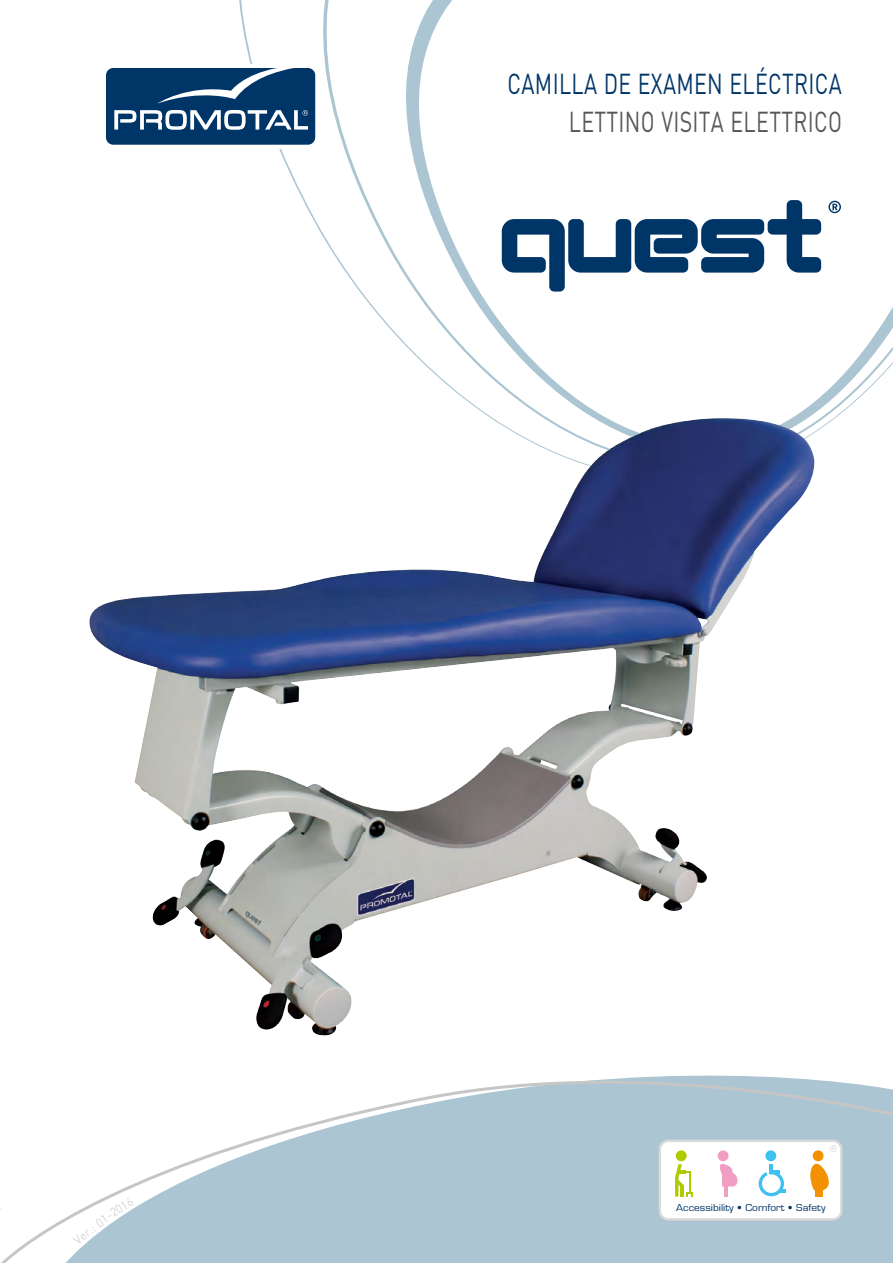
<style>
.page{position:relative;width:893px;height:1263px;background:#fff}
.page>*{position:absolute;margin:0;border:0;box-sizing:border-box;transform-origin:0 0}
.t1{font:28.5px "DIN";letter-spacing:.015em;color:#003568;scale:.75 1}
.t2{font:28.5px "DIN";letter-spacing:.015em;color:#575856;scale:.75 1}
.t3{font:9.3px "Eurostile";color:#003568;scale:1.1 1}
.t4{font:9.3px "Eurostile";color:#dadad7}
</style>
<div class="page">
<svg style="left:3px;top:1075px;width:890px;height:188px"></svg>
<svg style="left:357px;top:0;width:536px;height:527px"></svg>
<svg style="left:106px;top:68px;width:209px;height:77px;background:#26537e"></svg>
<div style="left:660px;top:1141px;width:181px;height:78px;background:#fff;border-radius:9px"></div>
<div style="left:659px;top:1140px;width:183px;height:80px;border:2px solid #dadad7;border-radius:9px"></div>
<div style="left:815px;top:1184px;width:7px;height:12px;background:#f39100"></div>
<div style="left:718px;top:1150px;width:11px;height:11px;background:#f29ec4;border-radius:50%"></div>
<div style="left:676px;top:1150px;width:11px;height:11px;background:#afca00;border-radius:50%"></div>
<div style="left:765px;top:1150px;width:11px;height:11px;background:#3ec0f0;border-radius:50%"></div>
<div style="left:813px;top:1150px;width:10px;height:11px;background:#f39100;border-radius:50%"></div>
<svg style="left:720px;top:1164px;width:17px;height:32px"></svg>
<svg style="left:759px;top:1164px;width:27px;height:32px"></svg>
<svg style="left:810px;top:1164px;width:19px;height:27px"></svg>
<svg style="left:675px;top:1164px;width:18px;height:32px"></svg>
<svg style="left:502px;top:200px;width:319px;height:92px"></svg>
<svg style="left:828px;top:201px;width:13px;height:12px"></svg>
<img style="left:89px;top:418px;width:619px;height:617px">
<svg style="left:73px;top:1197px;width:61px;height:48px"></svg>
<h1 class="t1" style="left:508px;top:66px;width:447px">CAMILLA DE EXAMEN ELÉCTRICA</h1>
<h1 class="t2" style="left:569px;top:104px;width:366px">LETTINO VISITA ELETTRICO</h1>
<p class="t4" style="left:830px;top:1143px;width:9px">®</p>
<p class="t3" style="left:676px;top:1202px;width:137px">Accessibility • Comfort • Safety</p>
</div>
